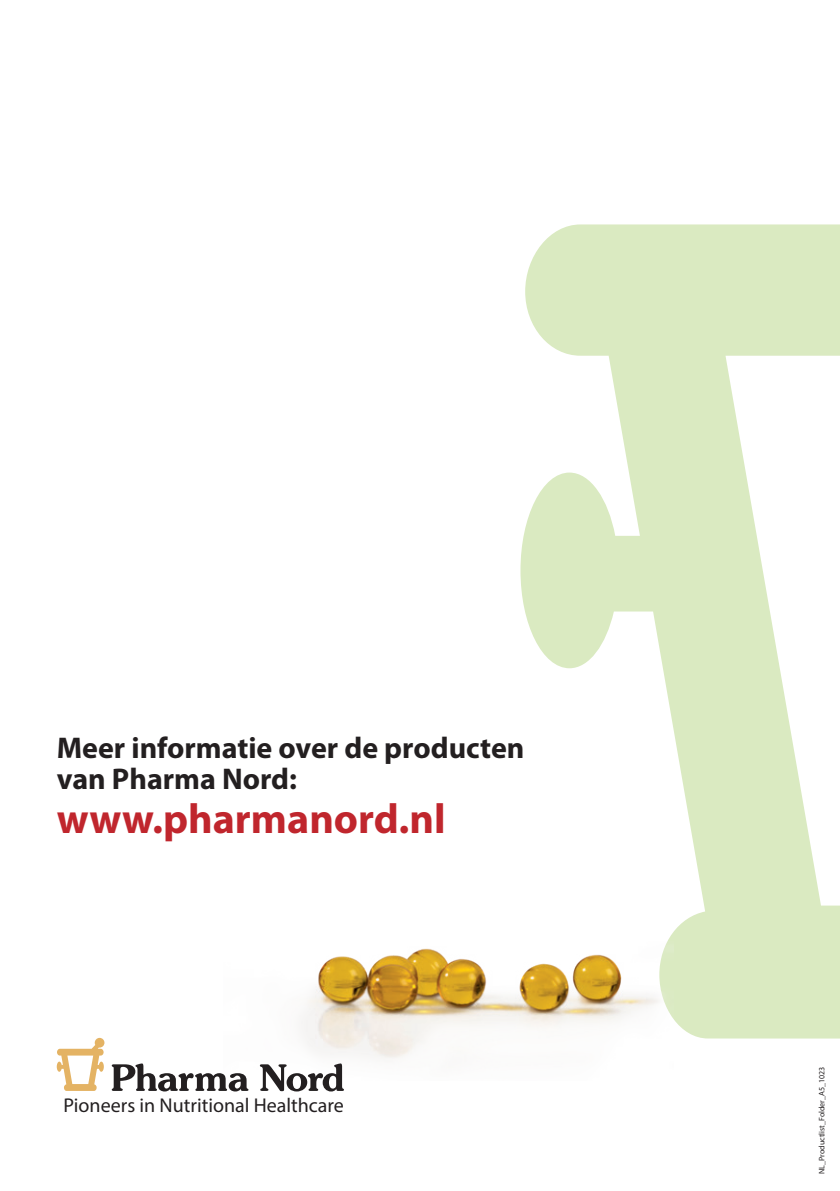
<style>
.page{position:relative;width:840px;height:1191px;background:#fff}
.page>*{position:absolute;margin:0;border:0;box-sizing:border-box;transform-origin:0 0}
.t1{font:700 42px "Myriad Pro";color:#c0262d}
.t2{font:700 30px/31.6px "Myriad Pro";color:#231f20}
.t3{font:20px "Myriad Pro";color:#231f20}
.t4{font:8px "Myriad Pro";color:#231f20}
</style>
<div class="page">
<svg style="left:520px;top:224px;width:319px;height:814px;fill:#daeac1"></svg>
<img style="left:259px;top:941px;width:414px;height:125px">
<svg style="left:57px;top:1037px;width:47px;height:54px"></svg>
<svg style="left:112px;top:1063px;width:136px;height:28px"></svg>
<svg style="left:260px;top:1063px;width:84px;height:28px"></svg>
<p class="t2" style="left:57px;top:730px;width:469px">Meer informatie over de producten van Pharma Nord:</p>
<h1 class="t1" style="left:57px;top:791px;width:390px">www.pharmanord.nl</h1>
<p class="t3" style="left:64px;top:1092px;width:282px">Pioneers in Nutritional Healthcare</p>
<p class="t4" style="left:816px;top:1174px;width:109px;rotate:-90deg">NL_Productlist_Folder_A5_1023</p>
</div>
